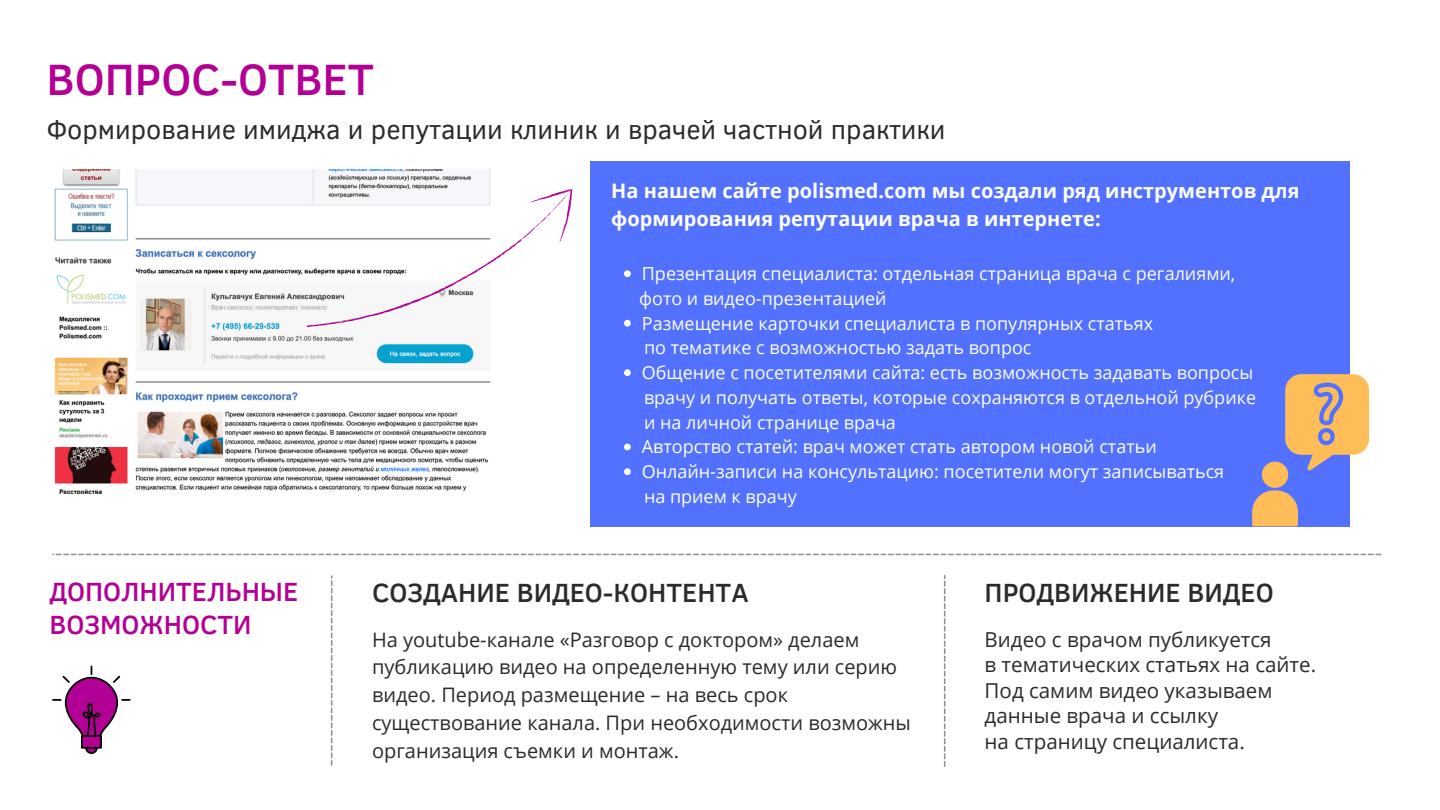
<style>
.page{position:relative;width:1440px;height:810px;background:#fff}
.page>*{position:absolute;margin:0;border:0;box-sizing:border-box;transform-origin:0 0}
.t1{font:500 45px "Clear Sans";color:#b20095}
.t2{font:27px "Clear Sans";color:#2b2b2b}
.t3{font:500 27px "Clear Sans";color:#2b2b2b}
.t4{font:500 27px "Clear Sans";color:#b20095}
.t5{font:20.6px "Open Sans";color:#2b2b2b}
.t6{font:20px/27.8px "Open Sans";color:#2b2b2b}
.t7{font:700 20px/27.8px "Open Sans";color:#fff}
.t8{font:18px "Open Sans";color:#fff}
</style>
<div class="page">
<svg style="left:331px;top:575px;width:1px;height:191px"></svg>
<img style="left:54px;top:169px;width:434px;height:325px">
<svg style="left:52px;top:554px;width:1329px;height:1px"></svg>
<svg style="left:944px;top:575px;width:1px;height:192px"></svg>
<svg style="left:306px;top:169px;width:200px;height:236px"></svg>
<svg style="left:479px;top:262px;width:11px;height:7px"></svg>
<svg style="left:506px;top:187px;width:68px;height:65px"></svg>
<div style="left:590px;top:161px;width:760px;height:366px;background:#5271ff"></div>
<svg style="left:624px;top:270px;width:7px;height:7px"></svg>
<svg style="left:624px;top:320px;width:7px;height:7px"></svg>
<svg style="left:624px;top:369px;width:7px;height:7px"></svg>
<svg style="left:624px;top:444px;width:7px;height:6px"></svg>
<svg style="left:624px;top:468px;width:7px;height:7px"></svg>
<svg style="left:1252px;top:374px;width:117px;height:152px"></svg>
<div style="left:1322px;top:432px;width:8px;height:9px;background:#ffbd59;border-radius:50%"></div>
<svg style="left:53px;top:666px;width:77px;height:88px"></svg>
<div style="left:82px;top:736px;width:19px;height:12px;background:#b20095"></div>
<div style="left:81px;top:735px;width:21px;height:14px;border:2px solid #040200"></div>
<p class="t1" style="left:47px;top:46px;width:329px">ВОПРОС-ОТВЕТ</p>
<p class="t2" style="left:47px;top:110px;width:900px">Формирование имиджа и репутации клиник и врачей частной практики</p>
<p class="t7" style="left:611px;top:177px;width:690px">На нашем сайте polismed.com мы создали ряд инструментов для формирования репутации врача в интернете:</p>
<p class="t8" style="left:642px;top:261px;width:595px">Презентация специалиста: отдельная страница врача с регалиями,</p>
<p class="t8" style="left:642px;top:310px;width:513px">Размещение карточки специалиста в популярных статьях</p>
<p class="t8" style="left:642px;top:360px;width:613px">Общение с посетителями сайта: есть возможность задавать вопросы</p>
<p class="t8" style="left:639px;top:286px;width:249px">фото и видео-презентацией</p>
<p class="t8" style="left:644px;top:335px;width:389px">по тематике с возможностью задать вопрос</p>
<p class="t8" style="left:644px;top:385px;width:614px">врачу и получать ответы, которые сохраняются в отдельной рубрике</p>
<p class="t8" style="left:644px;top:409px;width:253px">и на личной странице врача</p>
<p class="t8" style="left:642px;top:434px;width:516px">Авторство статей: врач может стать автором новой статьи</p>
<p class="t8" style="left:642px;top:459px;width:584px">Онлайн-записи на консультацию: посетители могут записываться</p>
<p class="t4" style="left:50px;top:572px;width:250px">ДОПОЛНИТЕЛЬНЫЕ</p>
<p class="t4" style="left:50px;top:605px;width:204px">ВОЗМОЖНОСТИ</p>
<p class="t8" style="left:644px;top:484px;width:154px">на прием к врачу</p>
<p class="t3" style="left:372px;top:573px;width:378px">СОЗДАНИЕ ВИДЕО-КОНТЕНТА</p>
<p class="t6" style="left:372px;top:625px;width:527px">На youtube-канале «Разговор с доктором» делаем публикацию видео на определенную тему или серию видео. Период размещение – на весь срок</p>
<p class="t6" style="left:372px;top:708px;width:540px">существование канала. При необходимости возможны организация съемки и монтаж.</p>
<p class="t3" style="left:985px;top:573px;width:291px">ПРОДВИЖЕНИЕ ВИДЕО</p>
<p class="t5" style="left:985px;top:625px;width:289px">Видео с врачом публикуется</p>
<p class="t5" style="left:985px;top:650px;width:333px">в тематических статьях на сайте.</p>
<p class="t5" style="left:985px;top:676px;width:289px">Под самим видео указываем</p>
<p class="t5" style="left:985px;top:701px;width:235px">данные врача и ссылку</p>
<p class="t5" style="left:985px;top:727px;width:262px">на страницу специалиста.</p>
</div>
